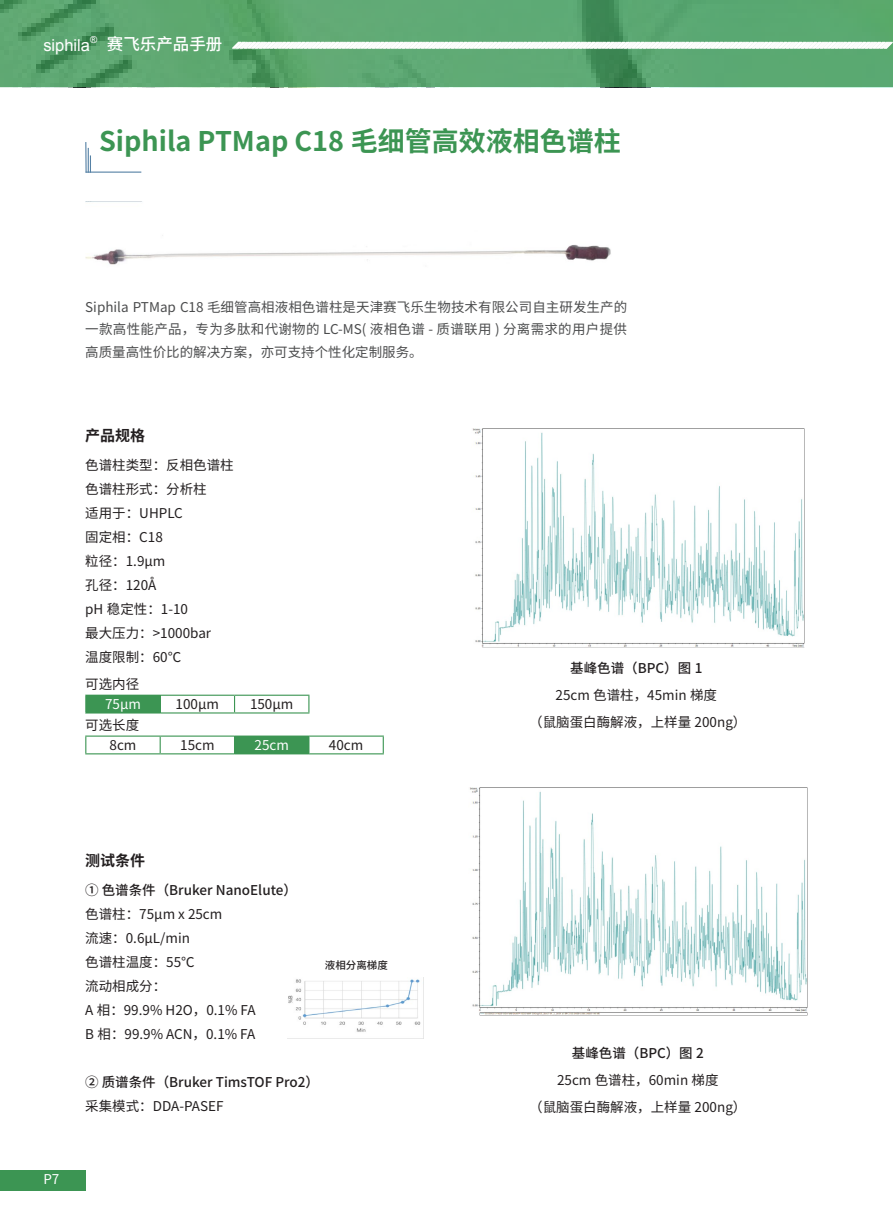
<style>
.page{position:relative;width:893px;height:1212px;background:#fff}
.page>*{position:absolute;margin:0;border:0;box-sizing:border-box;transform-origin:0 0}
.一级标题{font:700 27px "Source Han Sans SC";color:#3c9553}
.t1{font:16.5px "Arial";color:#fff}
.t2{font:500 16.5px "Source Han Sans CN";color:#fff}
.三级标题{font:700 15px "Source Han Sans SC";color:#231f20}
.基础段落-黑色-9pt{font:13.5px "Source Han Sans SC";color:#231f20}
.基础段落-黑色-9pt-2{font:13.5px/22.5px "Source Han Sans SC";color:#4b4c4d;text-align:justify}
.基础段落-黑色-9pt-3{font:500 13.5px "Source Han Sans SC";color:#231f20}
.基础段落-黑色-9pt-4{font:13.5px "Source Han Sans SC";color:#fff}
.基础段落-黑色-9pt-5{font:500 10.5px "Source Han Sans SC";color:#231f20}
.t3{font:9.6px "Arial";color:#fff}
</style>
<div class="page">
<svg style="left:0;top:0;width:893px;height:87px;background:#5aa56f"></svg>
<svg style="left:230px;top:40px;width:663px;height:11px"></svg>
<div style="left:0;top:1170px;width:86px;height:20px;background:#3c9553"></div>
<div style="left:86px;top:695px;width:74px;height:18px;background:#3c9553"></div>
<hr style="left:85px;top:695px;width:75px;height:1px;background:#3c9553">
<svg style="left:85px;top:696px;width:1px;height:16px"></svg>
<hr style="left:160px;top:695px;width:75px;height:1px;background:#3c9553">
<svg style="left:160px;top:696px;width:1px;height:16px"></svg>
<hr style="left:235px;top:695px;width:74px;height:1px;background:#3c9553">
<svg style="left:234px;top:696px;width:1px;height:16px"></svg>
<svg style="left:308px;top:696px;width:1px;height:16px"></svg>
<hr style="left:85px;top:712px;width:75px;height:1px;background:#3c9553">
<hr style="left:160px;top:712px;width:75px;height:1px;background:#3c9553">
<hr style="left:235px;top:712px;width:74px;height:1px;background:#3c9553">
<div style="left:235px;top:736px;width:74px;height:18px;background:#3c9553"></div>
<hr style="left:85px;top:735px;width:75px;height:2px;background:#3c9553">
<svg style="left:85px;top:737px;width:1px;height:16px"></svg>
<hr style="left:160px;top:735px;width:75px;height:2px;background:#3c9553">
<svg style="left:160px;top:737px;width:1px;height:16px"></svg>
<hr style="left:235px;top:735px;width:74px;height:2px;background:#3c9553">
<svg style="left:234px;top:737px;width:1px;height:16px"></svg>
<hr style="left:309px;top:735px;width:75px;height:2px;background:#3c9553">
<svg style="left:383px;top:737px;width:1px;height:16px"></svg>
<hr style="left:85px;top:753px;width:75px;height:1px;background:#3c9553">
<hr style="left:160px;top:753px;width:75px;height:1px;background:#3c9553">
<hr style="left:309px;top:753px;width:75px;height:1px;background:#3c9553">
<hr style="left:85px;top:142px;width:2px;height:31px;background:#5581a5">
<svg style="left:88px;top:148px;width:3px;height:24px"></svg>
<hr style="left:86px;top:172px;width:55px;height:1px;background:#5581a5">
<img style="left:287px;top:979px;width:136px;height:60px">
<img style="left:472px;top:428px;width:332px;height:219px">
<img style="left:470px;top:787px;width:338px;height:228px">
<img style="left:85px;top:201px;width:526px;height:64px">
<p class="t1" style="left:43px;top:34px;width:48px">siphila</p>
<p class="t3" style="left:90px;top:33px;width:9px">®</p>
<p class="t2" style="left:107px;top:35px;width:117px">赛飞乐产品手册</p>
<p class="一级标题" style="left:99px;top:126px;width:523px">Siphila PTMap C18 毛细管高效液相色谱柱</p>
<p class="基础段落-黑色-9pt-2" style="left:85px;top:296px;width:543px">Siphila PTMap C18 毛细管高相液相色谱柱是天津赛飞乐生物技术有限公司自主研发生产的一款高性能产品，专为多肽和代谢物的 LC-MS( 液相色谱 - 质谱联用 ) 分离需求的用户提供高质量高性价比的解决方案，亦可支持个性化定制服务。</p>
<p class="三级标题" style="left:85px;top:427px;width:61px">产品规格</p>
<p class="基础段落-黑色-9pt" style="left:85px;top:457px;width:150px">色谱柱类型：反相色谱柱</p>
<p class="基础段落-黑色-9pt" style="left:85px;top:481px;width:123px">色谱柱形式：分析柱</p>
<p class="基础段落-黑色-9pt" style="left:85px;top:505px;width:99px">适用于：UHPLC</p>
<p class="基础段落-黑色-9pt" style="left:85px;top:529px;width:79px">固定相：C18</p>
<p class="基础段落-黑色-9pt" style="left:85px;top:553px;width:82px">粒径：1.9μm</p>
<p class="基础段落-黑色-9pt" style="left:85px;top:577px;width:73px">孔径：120Å</p>
<p class="基础段落-黑色-9pt" style="left:85px;top:601px;width:104px">pH 稳定性：1-10</p>
<p class="基础段落-黑色-9pt" style="left:85px;top:625px;width:127px">最大压力：&gt;1000bar</p>
<p class="基础段落-黑色-9pt" style="left:85px;top:649px;width:97px">温度限制：60℃</p>
<p class="基础段落-黑色-9pt" style="left:85px;top:676px;width:55px">可选内径</p>
<p class="基础段落-黑色-9pt-4" style="left:105px;top:697px;width:37px">75μm</p>
<p class="基础段落-黑色-9pt" style="left:176px;top:697px;width:45px">100μm</p>
<p class="基础段落-黑色-9pt" style="left:250px;top:697px;width:45px">150μm</p>
<p class="基础段落-黑色-9pt" style="left:85px;top:717px;width:55px">可选长度</p>
<p class="基础段落-黑色-9pt" style="left:110px;top:737px;width:28px">8cm</p>
<p class="基础段落-黑色-9pt" style="left:180px;top:737px;width:36px">15cm</p>
<p class="基础段落-黑色-9pt-4" style="left:255px;top:737px;width:36px">25cm</p>
<p class="基础段落-黑色-9pt" style="left:329px;top:737px;width:36px">40cm</p>
<p class="基础段落-黑色-9pt-4" style="left:43px;top:1171px;width:18px">P7</p>
<p class="三级标题" style="left:85px;top:852px;width:61px">测试条件</p>
<p class="基础段落-黑色-9pt-3" style="left:85px;top:882px;width:213px">① 色谱条件（Bruker NanoElute）</p>
<p class="基础段落-黑色-9pt" style="left:85px;top:906px;width:139px">色谱柱：75μm x 25cm</p>
<p class="基础段落-黑色-9pt" style="left:85px;top:930px;width:106px">流速：0.6μL/min</p>
<p class="基础段落-黑色-9pt" style="left:85px;top:954px;width:111px">色谱柱温度：55℃</p>
<p class="基础段落-黑色-9pt" style="left:85px;top:978px;width:82px">流动相成分：</p>
<p class="基础段落-黑色-9pt" style="left:85px;top:1002px;width:172px">A 相：99.9% H2O，0.1% FA</p>
<p class="基础段落-黑色-9pt" style="left:85px;top:1026px;width:172px">B 相：99.9% ACN，0.1% FA</p>
<p class="基础段落-黑色-9pt-3" style="left:85px;top:1074px;width:235px">② 质谱条件（Bruker TimsTOF Pro2）</p>
<p class="基础段落-黑色-9pt" style="left:85px;top:1098px;width:140px">采集模式：DDA-PASEF</p>
<p class="基础段落-黑色-9pt-5" style="left:325px;top:959px;width:65px">液相分离梯度</p>
<p class="基础段落-黑色-9pt-3" style="left:570px;top:661px;width:134px">基峰色谱（BPC）图 1</p>
<p class="基础段落-黑色-9pt" style="left:556px;top:688px;width:163px">25cm 色谱柱，45min 梯度</p>
<p class="基础段落-黑色-9pt" style="left:529px;top:715px;width:219px">（鼠脑蛋白酶解液，上样量 200ng）</p>
<p class="基础段落-黑色-9pt-3" style="left:572px;top:1045px;width:134px">基峰色谱（BPC）图 2</p>
<p class="基础段落-黑色-9pt" style="left:557px;top:1072px;width:163px">25cm 色谱柱，60min 梯度</p>
<p class="基础段落-黑色-9pt" style="left:529px;top:1099px;width:219px">（鼠脑蛋白酶解液，上样量 200ng）</p>
</div>
